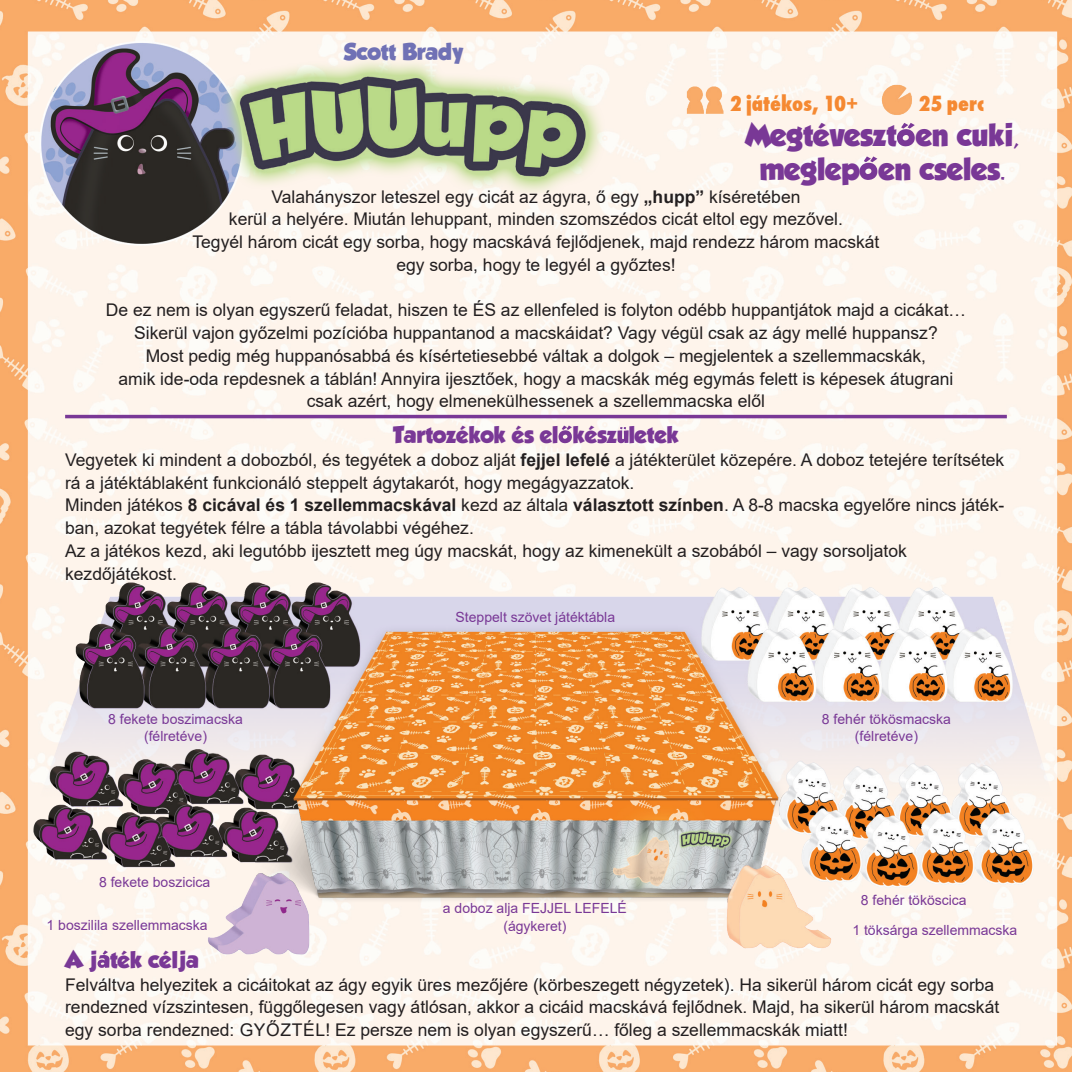
<style>
.page{position:relative;width:1072px;height:1072px;background:#fff}
.page>*{position:absolute;margin:0;border:0;box-sizing:border-box;transform-origin:0 0}
.t1{font:28px/33.6px "GROBOLD";color:#793896;text-align:center}
.t2{font:800 condensed 22.75px "Futura TEE";color:#f58932}
.t3{font:21px "GROBOLD";color:#793896}
.t4{font:21px "GROBOLD";color:#7071b5}
.t5{font:17.5px/22.8px "Arial";color:#231f20;text-align:center}
.t6{font:14px/17.5px "Arial";color:#793896;text-align:center}
.s1{font-weight:700}
</style>
<div class="page">
<img style="left:0;top:0;width:1071px;height:1071px">
<svg style="left:558px;top:425px;width:14px;height:18px"></svg>
<svg style="left:617px;top:427px;width:11px;height:16px"></svg>
<svg style="left:97px;top:950px;width:12px;height:17px"></svg>
<hr style="left:65px;top:415px;width:941px;height:3px;background:#793896">
<svg style="left:896px;top:123px;width:18px;height:23px"></svg>
<svg style="left:859px;top:156px;width:18px;height:24px"></svg>
<img style="left:211px;top:55px;width:401px;height:139px">
<p class="t4" style="left:344px;top:39px;width:120px">Scott Brady</p>
<h2 class="t2" style="left:729px;top:91px;width:130px">2 játékos, 10+</h2>
<h2 class="t2" style="left:918px;top:91px;width:67px">25 perc</h2>
<h1 class="t1" style="left:746px;top:118px;width:275px">Megtéveszt en cuki, meglep en cseles.</h1>
<p class="t5" style="left:192px;top:185px;width:688px">Valahányszor leteszel egy cicát az ágyra, ő egy <span class="s1">„hupp”</span> kíséretében<br>kerül a helyére. Miután lehuppant, minden szomszédos cicát eltol egy mezővel.<br>Tegyél három cicát egy sorba, hogy macskává fejlődjenek, majd rendezz három macskát egy sorba, hogy te legyél a győztes!</p>
<p class="t5" style="left:106px;top:299px;width:861px">De ez nem is olyan egyszerű feladat, hiszen te ÉS az ellenfeled is folyton odébb huppantjátok majd a cicákat… Sikerül vajon győzelmi pozícióba huppantanod a macskáidat? Vagy végül csak az ágy mellé huppansz?<br>Most pedig még huppanósabbá és kísértetiesebbé váltak a dolgok – megjelentek a szellemmacskák,<br>amik ide-oda repdesnek a táblán! Annyira ijesztőek, hogy a macskák még egymás felett is képesek átugrani csak azért, hogy elmenekülhessenek a szellemmacska elől</p>
<p class="t3" style="left:393px;top:422px;width:287px">Tartozékok és el kész letek</p>
<p class="t5" style="left:65px;top:448px;width:940px;text-align:left">Vegyetek ki mindent a dobozból, és tegyétek a doboz alját <span class="s1">fejjel lefelé</span> a játékterület közepére. A doboz tetejére terítsétek rá a játéktáblaként funkcionáló steppelt ágytakarót, hogy megágyazzatok.<br>Minden játékos <span class="s1">8 cicával és 1 szellemmacskával</span> kezd az általa <span class="s1">választott színben</span>. A 8-8 macska egyelőre nincs játék&shy;ban, azokat tegyétek félre a tábla távolabbi végéhez.<br>Az a játékos kezd, aki legutóbb ijesztett meg úgy macskát, hogy az kimenekült a szobából – vagy sorsoljatok kezdőjátékost.</p>
<p class="t6" style="left:455px;top:608px;width:161px">Steppelt szövet játéktábla</p>
<p class="t6" style="left:108px;top:710px;width:136px">8 fekete boszimacska (félretéve)</p>
<p class="t6" style="left:821px;top:710px;width:131px">8 fehér tökösmacska (félretéve)</p>
<p class="t6" style="left:99px;top:873px;width:113px">8 fekete boszicica</p>
<p class="t6" style="left:443px;top:899px;width:185px">a doboz alja FEJJEL LEFELÉ</p>
<p class="t6" style="left:47px;top:916px;width:163px">1 boszilila szellemmacska</p>
<p class="t6" style="left:503px;top:917px;width:65px">(ágykeret)</p>
<p class="t6" style="left:860px;top:891px;width:107px">8 fehér tököscica</p>
<p class="t6" style="left:852px;top:921px;width:166px">1 töksárga szellemmacska</p>
<p class="t3" style="left:65px;top:947px;width:135px">A j ték célja</p>
<p class="t5" style="left:65px;top:973px;width:935px;text-align:left">Felváltva helyezitek a cicáitokat az ágy egyik üres mezőjére (körbeszegett négyzetek). Ha sikerül három cicát egy sorba rendezned vízszintesen, függőlegesen vagy átlósan, akkor a cicáid macskává fejlődnek. Majd, ha sikerül három macskát egy sorba rendezned: GYŐZTÉL! Ez persze nem is olyan egyszerű… főleg a szellemmacskák miatt!</p>
</div>
